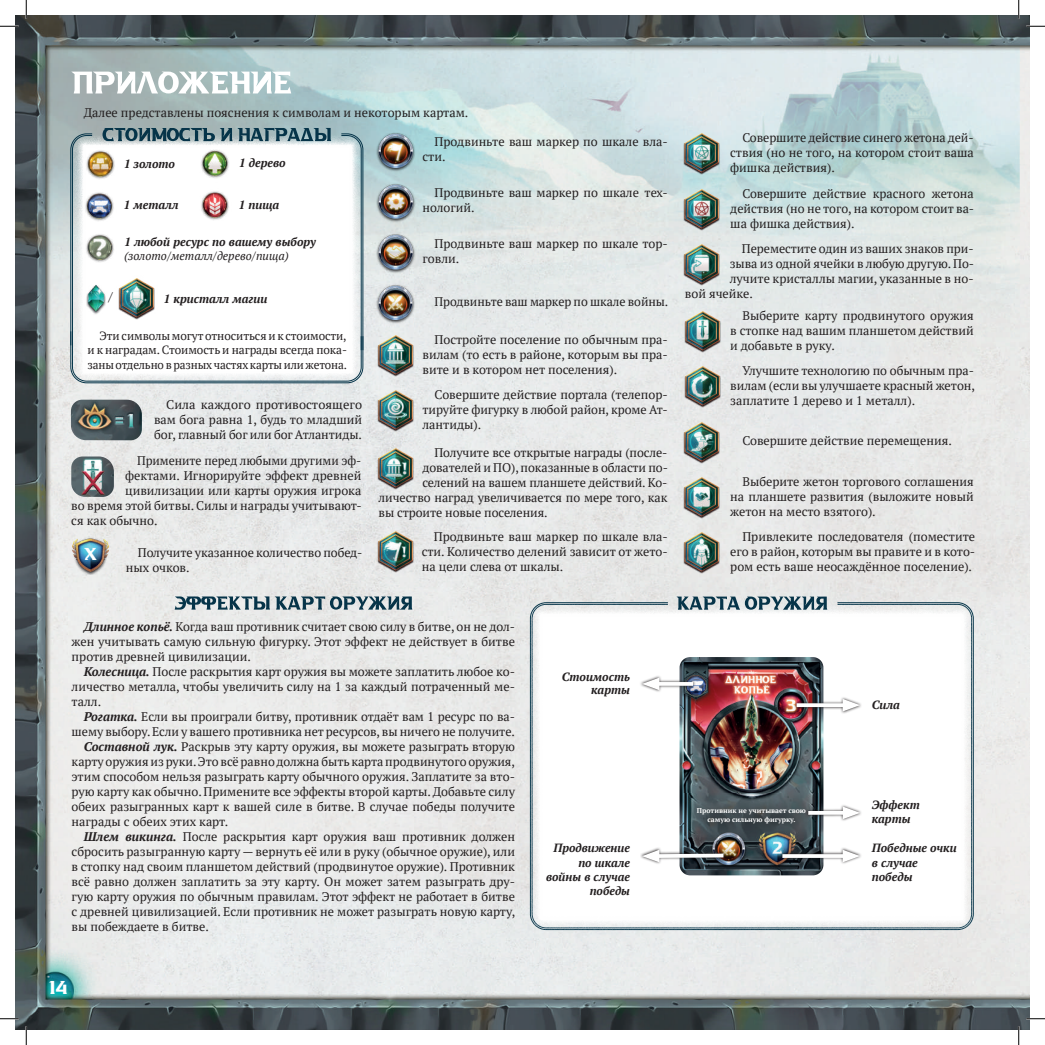
<style>
.page{position:relative;width:1045px;height:1045px;background:#fff}
.page>*{position:absolute;margin:0;border:0;box-sizing:border-box;transform-origin:0 0}
.t1{font:17.5px "a Absolute Empire";color:#fff}
.t2{font:16.25px "a Absolute Empire";color:#fff}
.t3{font:12.5px/15px "PT Serif";color:#231f20;text-align:justify}
.t4{font:italic 700 11.88px/14.4px "PT Serif";color:#231f20}
.t5{font:11.88px/14.4px "PT Serif";letter-spacing:-.01em;color:#231f20;text-align:justify}
.t6{font:italic 11.88px "PT Serif";color:#231f20}
.t7{font:700 7px/8.4px "PT Serif";color:#fff;text-align:center}
.s1{font-weight:700;font-style:italic}
</style>
<div class="page">
<img style="left:16px;top:16px;width:1013px;height:1013px">
<div style="left:530px;top:604px;width:443px;height:326px;background:#fff;border-radius:15px"></div>
<img style="left:71px;top:400px;width:71px;height:40px">
<img style="left:71px;top:456px;width:43px;height:41px">
<img style="left:68px;top:532px;width:43px;height:43px">
<div style="left:82px;top:545px;width:18px;height:18px;background:#00aeef;opacity:.35"></div>
<img style="left:679px;top:657px;width:144px;height:218px">
<img style="left:683px;top:793px;width:138px;height:46px">
<img style="left:679px;top:131px;width:44px;height:44px">
<img style="left:679px;top:186px;width:44px;height:44px">
<img style="left:679px;top:241px;width:44px;height:44px">
<img style="left:680px;top:308px;width:44px;height:44px">
<img style="left:680px;top:364px;width:44px;height:44px">
<img style="left:373px;top:332px;width:44px;height:44px">
<img style="left:374px;top:387px;width:44px;height:44px">
<img style="left:373px;top:445px;width:44px;height:44px">
<img style="left:373px;top:529px;width:44px;height:44px">
<img style="left:680px;top:419px;width:44px;height:44px">
<img style="left:679px;top:474px;width:44px;height:44px">
<img style="left:680px;top:529px;width:44px;height:44px">
<img style="left:373px;top:230px;width:42px;height:44px">
<img style="left:373px;top:280px;width:42px;height:44px">
<img style="left:373px;top:129px;width:44px;height:44px">
<img style="left:373px;top:180px;width:42px;height:43px">
<svg style="left:779px;top:847px;width:82px;height:18px"></svg>
<svg style="left:782px;top:854px;width:60px;height:4px"></svg>
<svg style="left:842px;top:849px;width:18px;height:13px"></svg>
<svg style="left:805px;top:804px;width:56px;height:18px"></svg>
<hr style="left:808px;top:811px;width:41px;height:3px;background:#fff">
<svg style="left:842px;top:806px;width:18px;height:13px"></svg>
<svg style="left:793px;top:696px;width:68px;height:18px"></svg>
<svg style="left:796px;top:703px;width:46px;height:4px"></svg>
<svg style="left:842px;top:699px;width:18px;height:12px"></svg>
<svg style="left:640px;top:675px;width:56px;height:18px"></svg>
<svg style="left:659px;top:682px;width:34px;height:4px"></svg>
<svg style="left:642px;top:677px;width:17px;height:13px"></svg>
<svg style="left:640px;top:847px;width:86px;height:18px"></svg>
<svg style="left:642px;top:849px;width:85px;height:13px"></svg>
<svg style="left:42px;top:972px;width:32px;height:29px"></svg>
<svg style="left:71px;top:72px;width:220px;height:21px"></svg>
<svg style="left:70px;top:128px;width:294px;height:256px"></svg>
<svg style="left:676px;top:596px;width:151px;height:13px;background:#7d949d"></svg>
<svg style="left:175px;top:596px;width:237px;height:13px;background:#7d939c"></svg>
<svg style="left:0;top:25px;width:19px;height:2px"></svg>
<svg style="left:1026px;top:25px;width:19px;height:2px"></svg>
<svg style="left:0;top:1018px;width:19px;height:1px"></svg>
<svg style="left:1026px;top:1018px;width:19px;height:1px"></svg>
<svg style="left:25px;top:0;width:2px;height:19px"></svg>
<svg style="left:25px;top:1026px;width:2px;height:19px"></svg>
<svg style="left:1018px;top:0;width:1px;height:19px"></svg>
<svg style="left:1018px;top:1026px;width:1px;height:19px"></svg>
<p class="t3" style="left:84px;top:105px;width:386px">Далее представлены пояснения к символам и некоторым картам.</p>
<p class="t4" style="left:124px;top:156px;width:53px">1 золото</p>
<p class="t4" style="left:124px;top:198px;width:57px">1 металл</p>
<p class="t4" style="left:239px;top:156px;width:48px">1 дерево</p>
<p class="t4" style="left:239px;top:198px;width:42px">1 пища</p>
<p class="t4" style="left:124px;top:234px;width:193px">1 любой ресурс по вашему выбору</p>
<p class="t6" style="left:124px;top:248px;width:166px">(золото/металл/дерево/пища)</p>
<p class="t3" style="left:108px;top:289px;width:6px">/</p>
<p class="t4" style="left:164px;top:291px;width:105px">1 кристалл магии</p>
<p class="t5" style="left:87px;top:328px;width:261px;text-indent:12px">Эти символы могут относиться и к стоимости, и к наградам. Стоимость и награды всегда пока&shy;заны отдельно в разных частях карты или жетона.</p>
<p class="t3" style="left:154px;top:397px;width:209px;text-indent:12px">Сила каждого противостоящего вам бога равна 1, будь то младший бог, главный бог или бог Атлантиды.</p>
<p class="t3" style="left:137px;top:453px;width:226px">Примените перед любыми другими эф-</p>
<p class="t3" style="left:125px;top:468px;width:238px">фектами. Игнорируйте эффект древней</p>
<p class="t3" style="left:125px;top:483px;width:238px">цивилизации или карты оружия игрока</p>
<p class="t3" style="left:71px;top:498px;width:292px">во время этой битвы. Силы и награды учитывают-</p>
<p class="t3" style="left:71px;top:513px;width:88px">ся как обычно.</p>
<h2 class="t2" style="left:85px;top:547px;width:14px">X</h2>
<p class="t3" style="left:126px;top:544px;width:238px;text-indent:12px">Получите указанное количество побед&shy;ных очков.</p>
<p class="t3" style="left:422px;top:134px;width:247px;text-indent:12px">Продвиньте ваш маркер по шкале вла&shy;сти.</p>
<p class="t3" style="left:422px;top:185px;width:247px;text-indent:12px">Продвиньте ваш маркер по шкале тех&shy;нологий.</p>
<p class="t3" style="left:422px;top:236px;width:247px;text-indent:12px">Продвиньте ваш маркер по шкале тор&shy;говли.</p>
<p class="t3" style="left:434px;top:294px;width:235px">Продвиньте ваш маркер по шкале войны.</p>
<p class="t3" style="left:422px;top:332px;width:247px;text-indent:12px">Постройте поселение по обычным пра&shy;вилам (то есть в районе, которым вы пра&shy;вите и в котором нет поселения).</p>
<p class="t3" style="left:422px;top:387px;width:247px;text-indent:12px">Совершите действие портала (телепор&shy;тируйте фигурку в любой район, кроме Ат&shy;лантиды).</p>
<p class="t3" style="left:434px;top:445px;width:234px">Получите все открытые награды (после-</p>
<p class="t3" style="left:422px;top:460px;width:247px">дователей и ПО), показанные в области по-</p>
<p class="t3" style="left:422px;top:475px;width:247px">селений на вашем планшете действий. Ко-</p>
<p class="t3" style="left:378px;top:490px;width:290px">личество наград увеличивается по мере того, как</p>
<p class="t3" style="left:378px;top:505px;width:171px">вы строите новые поселения.</p>
<p class="t3" style="left:422px;top:529px;width:248px;text-indent:12px">Продвиньте ваш маркер по шкале вла&shy;сти. Количество делений зависит от жето&shy;на цели слева от шкалы.</p>
<p class="t3" style="left:730px;top:130px;width:245px;text-indent:12px">Совершите действие синего жетона дей&shy;ствия (но не того, на котором стоит ваша фишка действия).</p>
<p class="t3" style="left:730px;top:186px;width:245px;text-indent:12px">Совершите действие красного жетона действия (но не того, на котором стоит ва&shy;ша фишка действия).</p>
<p class="t3" style="left:742px;top:241px;width:233px">Переместите один из ваших знаков при-</p>
<p class="t3" style="left:730px;top:256px;width:246px">зыва из одной ячейки в любую другую. По-</p>
<p class="t3" style="left:730px;top:271px;width:245px">лучите кристаллы магии, указанные в но-</p>
<p class="t3" style="left:685px;top:286px;width:70px">вой ячейке.</p>
<p class="t3" style="left:730px;top:308px;width:245px;text-indent:12px">Выберите карту продвинутого оружия в стопке над вашим планшетом действий и добавьте в руку.</p>
<p class="t3" style="left:730px;top:363px;width:246px;text-indent:12px">Улучшите технологию по обычным пра&shy;вилам (если вы улучшаете красный жетон, заплатите 1 дерево и 1 металл).</p>
<p class="t3" style="left:742px;top:433px;width:211px">Совершите действие перемещения.</p>
<p class="t3" style="left:730px;top:474px;width:245px;text-indent:12px">Выберите жетон торгового соглашения на планшете развития (выложите новый жетон на место взятого).</p>
<p class="t3" style="left:730px;top:529px;width:246px;text-indent:12px">Привлеките последователя (поместите его в район, которым вы правите и в кото&shy;ром есть ваше неосаждённое поселение).</p>
<p class="t3" style="left:72px;top:619px;width:445px;text-indent:12px"><span class="s1">Длинное копьё.</span> Когда ваш противник считает свою силу в битве, он не дол&shy;жен учитывать самую сильную фигурку. Этот эффект не действует в битве против древней цивилизации.</p>
<p class="t3" style="left:72px;top:664px;width:445px;text-indent:12px"><span class="s1">Колесница.</span> После раскрытия карт оружия вы можете заплатить любое ко&shy;личество металла, чтобы увеличить силу на 1 за каждый потраченный ме&shy;талл.</p>
<p class="t3" style="left:84px;top:709px;width:433px"><span class="s1">Рогатка.</span> Если вы проиграли битву, противник отдаёт вам 1 ресурс по ва-</p>
<p class="t3" style="left:72px;top:724px;width:445px">шему выбору. Если у вашего противника нет ресурсов, вы ничего не получите.</p>
<p class="t3" style="left:84px;top:739px;width:433px"><span class="s1">Составной лук.</span> Раскрыв эту карту оружия, вы можете разыграть вторую</p>
<p class="t3" style="left:72px;top:754px;width:445px">карту оружия из руки. Это всё равно должна быть карта продвинутого оружия,</p>
<p class="t3" style="left:72px;top:769px;width:445px">этим способом нельзя разыграть карту обычного оружия. Заплатите за вто-</p>
<p class="t3" style="left:72px;top:784px;width:445px">рую карту как обычно. Примените все эффекты второй карты. Добавьте силу</p>
<p class="t3" style="left:72px;top:799px;width:445px">обеих разыгранных карт к вашей силе в битве. В случае победы получите</p>
<p class="t3" style="left:72px;top:814px;width:158px">награды с обеих этих карт.</p>
<p class="t3" style="left:84px;top:829px;width:433px"><span class="s1">Шлем викинга.</span> После раскрытия карт оружия ваш противник должен</p>
<p class="t3" style="left:72px;top:844px;width:445px">сбросить разыгранную карту — вернуть её или в руку (обычное оружие), или</p>
<p class="t3" style="left:72px;top:859px;width:445px">в стопку над своим планшетом действий (продвинутое оружие). Противник</p>
<p class="t3" style="left:72px;top:874px;width:445px">всё равно должен заплатить за эту карту. Он может затем разыграть дру-</p>
<p class="t3" style="left:72px;top:889px;width:445px">гую карту оружия по обычным правилам. Этот эффект не работает в битве</p>
<p class="t3" style="left:72px;top:904px;width:445px">с древней цивилизацией. Если противник не может разыграть новую карту,</p>
<p class="t3" style="left:72px;top:919px;width:139px">вы побеждаете в битве.</p>
<p class="t4" style="left:561px;top:669px;width:70px;line-height:13.1px;text-align:right">Стоимость карты</p>
<p class="t4" style="left:546px;top:840px;width:85px;text-align:right">Продвижение по шкале войны в случае победы</p>
<p class="t7" style="left:697px;top:806px;width:111px">Противник не учитывает свою самую сильную фигурку.</p>
<p class="t4" style="left:871px;top:697px;width:30px">Сила</p>
<p class="t4" style="left:871px;top:797px;width:49px">Эффект карты</p>
<p class="t4" style="left:871px;top:840px;width:87px">Победные очки в случае победы</p>
<h1 class="t1" style="left:49px;top:980px;width:20px">14</h1>
</div>
